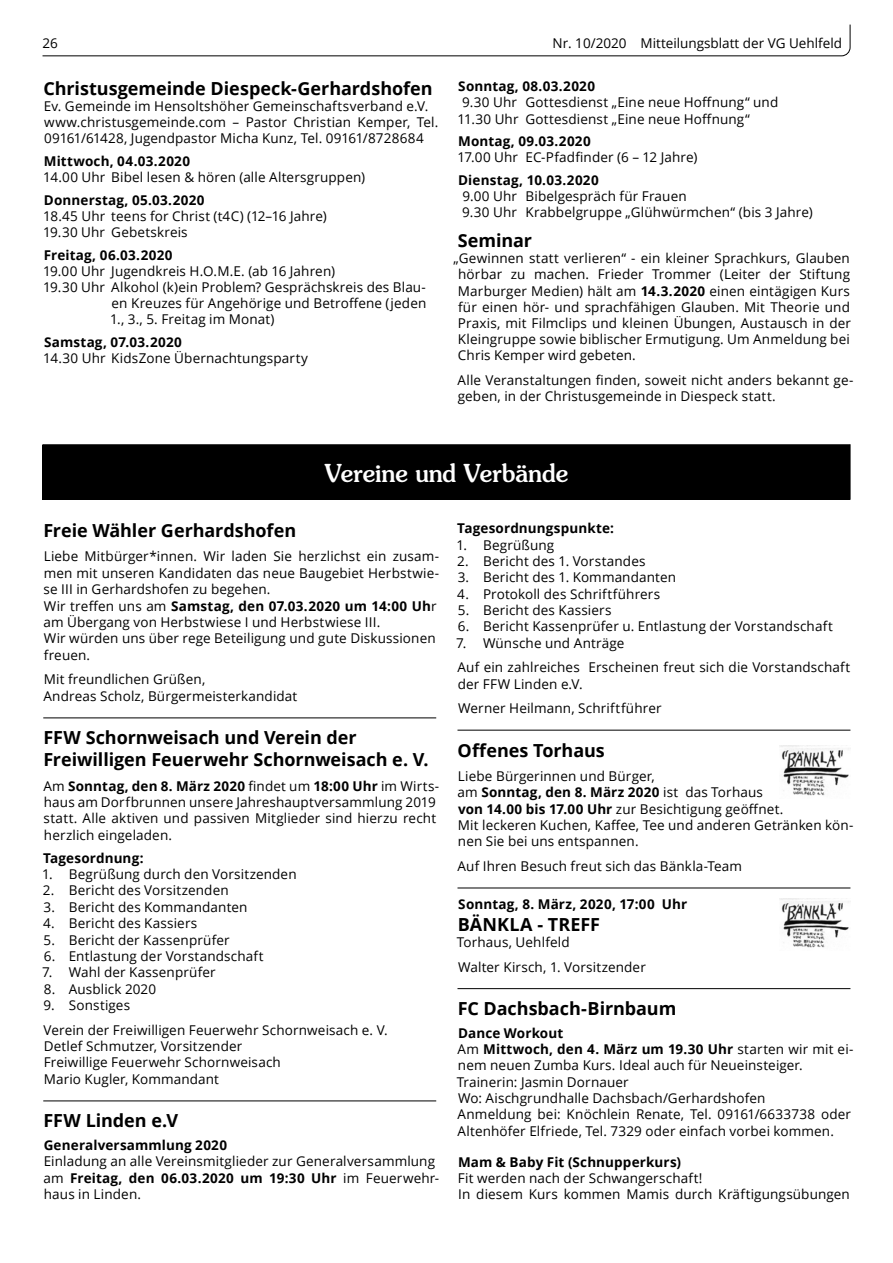
<style>
.page{position:relative;width:893px;height:1263px;background:#fff}
.page>*{position:absolute;margin:0;border:0;box-sizing:border-box;transform-origin:0 0}
.t1{font:500 24.75px "Souvenir";color:#fff;scale:.95 1}
.t2{font:700 18px/21.8px "Open Sans";letter-spacing:-.005em;color:#000}
.t3{font:13.5px/16.4px "Open Sans";letter-spacing:.01em;color:#000}
.t4{font:700 13.5px "Open Sans";letter-spacing:.015em;color:#000}
.s1{font-weight:700}
</style>
<div class="page">
<svg style="left:42px;top:24px;width:809px;height:33px"></svg>
<div style="left:43px;top:445px;width:807px;height:54px;background:#000"></div>
<div style="left:43px;top:444px;width:807px;height:56px;border:1px solid #000"></div>
<hr style="left:43px;top:717px;width:393px;height:1px;background:#000">
<hr style="left:43px;top:1100px;width:393px;height:1px;background:#000">
<hr style="left:457px;top:730px;width:393px;height:1px;background:#000">
<hr style="left:457px;top:888px;width:393px;height:1px;background:#000">
<hr style="left:457px;top:988px;width:393px;height:1px;background:#000">
<img style="left:780px;top:746px;width:69px;height:50px">
<img style="left:780px;top:898px;width:69px;height:50px">
<p class="t3" style="left:43px;top:34px;width:17px">26</p>
<p class="t3" style="left:552px;top:34px;width:291px">Nr. 10/2020 Mitteilungsblatt der VG Uehlfeld</p>
<h2 class="t2" style="left:43px;top:77px;width:391px">Christusgemeinde Diespeck-Gerhardshofen</h2>
<p class="t3" style="left:44px;top:97px;width:396px">Ev. Gemeinde im Hensoltshöher Gemeinschaftsverband e.V. www.christusgemeinde.com – Pastor Christian Kemper, Tel.<br>09161/61428, Jugendpastor Micha Kunz, Tel. 09161/8728684</p>
<p class="t4" style="left:44px;top:151px;width:148px">Mittwoch, 04.03.2020</p>
<p class="t3" style="left:43px;top:169px;width:323px">14.00 Uhr Bibel lesen &amp; hören (alle Altersgruppen)</p>
<p class="t4" style="left:44px;top:190px;width:162px">Donnerstag, 05.03.2020</p>
<p class="t3" style="left:43px;top:207px;width:285px">18.45 Uhr teens for Christ (t4C) (12–16 Jahre)<br>19.30 Uhr Gebetskreis</p>
<p class="t4" style="left:44px;top:245px;width:130px">Freitag, 06.03.2020</p>
<p class="t3" style="left:43px;top:262px;width:293px">19.00 Uhr Jugendkreis H.O.M.E. (ab 16 Jahren)</p>
<p class="t3" style="left:43px;top:278px;width:384px">19.30 Uhr Alkohol (k)ein Problem? Gesprächskreis des Blau-</p>
<p class="t3" style="left:112px;top:295px;width:316px">en Kreuzes für Angehörige und Betroffene (jeden</p>
<p class="t3" style="left:110px;top:311px;width:166px">1., 3., 5. Freitag im Monat)</p>
<p class="t4" style="left:44px;top:332px;width:139px">Samstag, 07.03.2020</p>
<p class="t3" style="left:43px;top:350px;width:266px">14.30 Uhr KidsZone Übernachtungsparty</p>
<p class="t4" style="left:458px;top:77px;width:138px">Sonntag, 08.03.2020</p>
<p class="t3" style="left:457px;top:94px;width:322px;text-indent:5px">9.30 Uhr Gottesdienst „Eine neue Hoffnung“ und<br>11.30 Uhr Gottesdienst „Eine neue Hoffnung“</p>
<p class="t4" style="left:458px;top:132px;width:134px">Montag, 09.03.2020</p>
<p class="t3" style="left:457px;top:149px;width:241px">17.00 Uhr EC-Pfadfinder (6 – 12 Jahre)</p>
<p class="t4" style="left:458px;top:170px;width:142px">Dienstag, 10.03.2020</p>
<p class="t3" style="left:462px;top:188px;width:352px">9.00 Uhr Bibelgespräch für Frauen<br>9.30 Uhr Krabbelgruppe „Glühwürmchen“ (bis 3 Jahre)</p>
<h2 class="t2" style="left:458px;top:229px;width:76px">Seminar</h2>
<p class="t3" style="left:458px;top:250px;width:395px;text-align:justify;text-indent:-4px">„Gewinnen statt verlieren“ - ein kleiner Sprachkurs, Glauben hörbar zu machen. Frieder Trommer (Leiter der Stiftung Marburger Medien) hält am <span class="s1">14.3.2020</span> einen eintägigen Kurs für einen hör- und sprachfähigen Glauben. Mit Theorie und Praxis, mit Filmclips und kleinen Übungen, Austausch in der Kleingruppe sowie biblischer Ermutigung. Um Anmeldung bei Chris Kemper wird gebeten.</p>
<p class="t3" style="left:458px;top:371px;width:397px">Alle Veranstaltungen finden, soweit nicht anders bekannt ge&shy;geben, in der Christusgemeinde in Diespeck statt.</p>
<h1 class="t1" style="left:325px;top:458px;width:258px">Vereine und Verbände</h1>
<h2 class="t2" style="left:43px;top:519px;width:254px">Freie Wähler Gerhardshofen</h2>
<p class="t3" style="left:43px;top:548px;width:397px">Liebe Mitbürger*innen. Wir laden Sie herzlichst ein zusam&shy;men mit unseren Kandidaten das neue Baugebiet Herbstwie&shy;se III in Gerhardshofen zu begehen.<br>Wir treffen uns am <span class="s1">Samstag, den 07.03.2020 um 14:00 Uh</span>r am Übergang von Herbstwiese I und Herbstwiese III.<br>Wir würden uns über rege Beteiligung und gute Diskussionen freuen.</p>
<p class="t3" style="left:43px;top:671px;width:255px">Mit freundlichen Grüßen,<br>Andreas Scholz, Bürgermeisterkandidat</p>
<h2 class="t2" style="left:43px;top:726px;width:387px">FFW Schornweisach und Verein der<br>Freiwilligen Feuerwehr Schornweisach e. V.</h2>
<p class="t3" style="left:43px;top:777px;width:397px">Am <span class="s1">Sonntag, den 8. März 2020</span> findet um <span class="s1">18:00 Uhr</span> im Wirts&shy;haus am Dorfbrunnen unsere Jahreshauptversammlung 2019 statt. Alle aktiven und passiven Mitglieder sind hierzu recht herzlich eingeladen.</p>
<p class="t4" style="left:43px;top:848px;width:102px">Tagesordnung:</p>
<p class="t3" style="left:42px;top:865px;width:256px">1. Begrüßung durch den Vorsitzenden</p>
<p class="t3" style="left:43px;top:882px;width:187px">2. Bericht des Vorsitzenden</p>
<p class="t3" style="left:43px;top:898px;width:206px">3. Bericht des Kommandanten</p>
<p class="t3" style="left:43px;top:915px;width:156px">4. Bericht des Kassiers</p>
<p class="t3" style="left:44px;top:931px;width:188px">5. Bericht der Kassenprüfer</p>
<p class="t3" style="left:44px;top:947px;width:221px">6. Entlastung der Vorstandschaft</p>
<p class="t3" style="left:42px;top:964px;width:175px">7. Wahl der Kassenprüfer</p>
<p class="t3" style="left:44px;top:980px;width:114px">8. Ausblick 2020</p>
<p class="t3" style="left:44px;top:992px;width:346px;line-height:24.6px">9. Sonstiges<br>Verein der Freiwilligen Feuerwehr Schornweisach e. V.</p>
<p class="t3" style="left:44px;top:1037px;width:239px">Detlef Schmutzer, Vorsitzender<br>Freiwillige Feuerwehr Schornweisach<br>Mario Kugler, Kommandant</p>
<h2 class="t2" style="left:43px;top:1109px;width:136px">FFW Linden e.V</h2>
<p class="t4" style="left:44px;top:1136px;width:185px">Generalversammlung 2020</p>
<p class="t3" style="left:43px;top:1153px;width:397px">Einladung an alle Vereinsmitglieder zur Generalversammlung am <span class="s1">Freitag, den 06.03.2020 um 19:30 Uhr</span> im Feuerwehr&shy;haus in Linden.</p>
<p class="t4" style="left:457px;top:519px;width:158px">Tagesordnungspunkte:</p>
<p class="t3" style="left:456px;top:536px;width:99px">1. Begrüßung</p>
<p class="t3" style="left:457px;top:553px;width:190px">2. Bericht des 1. Vorstandes</p>
<p class="t3" style="left:458px;top:569px;width:220px">3. Bericht des 1. Kommandanten</p>
<p class="t3" style="left:457px;top:585px;width:204px">4. Protokoll des Schriftführers</p>
<p class="t3" style="left:458px;top:601px;width:155px">5. Bericht des Kassiers</p>
<p class="t3" style="left:458px;top:618px;width:376px">6. Bericht Kassenprüfer u. Entlastung der Vorstandschaft</p>
<p class="t3" style="left:456px;top:630px;width:396px;line-height:24.6px">7. Wünsche und Anträge<br>Auf ein zahlreiches Erscheinen freut sich die Vorstandschaft</p>
<p class="t3" style="left:458px;top:671px;width:205px;line-height:24.6px">der FFW Linden e.V.<br>Werner Heilmann, Schriftführer</p>
<h2 class="t2" style="left:458px;top:739px;width:149px">Offenes Torhaus</h2>
<p class="t3" style="left:458px;top:768px;width:397px">Liebe Bürgerinnen und Bürger,<br>am <span class="s1">Sonntag, den 8. März 2020</span> ist das Torhaus<br><span class="s1">von 14.00 bis 17.00 Uhr</span> zur Besichtigung geöffnet.<br>Mit leckeren Kuchen, Kaffee, Tee und anderen Getränken kön&shy;nen Sie bei uns entspannen.</p>
<p class="t3" style="left:458px;top:857px;width:286px">Auf Ihren Besuch freut sich das Bänkla-Team</p>
<p class="t4" style="left:458px;top:894px;width:231px">Sonntag, 8. März, 2020, 17:00 Uhr</p>
<h2 class="t2" style="left:458px;top:913px;width:144px">BÄNKLA - TREFF</h2>
<p class="t3" style="left:457px;top:929px;width:191px;line-height:24.6px">Torhaus, Uehlfeld<br>Walter Kirsch, 1. Vorsitzender</p>
<h2 class="t2" style="left:458px;top:997px;width:220px">FC Dachsbach-Birnbaum</h2>
<p class="t3" style="left:457px;top:1024px;width:398px"><span class="s1">Dance Workout<br></span>Am <span class="s1">Mittwoch, den 4. März um 19.30 Uhr</span> starten wir mit ei&shy;nem neuen Zumba Kurs. Ideal auch für Neueinsteiger.<br>Trainerin: Jasmin Dornauer<br>Wo: Aischgrundhalle Dachsbach/Gerhardshofen<br>Anmeldung bei: Knöchlein Renate, Tel. 09161/6633738 oder Altenhöfer Elfriede, Tel. 7329 oder einfach vorbei kommen.</p>
<p class="t4" style="left:458px;top:1152px;width:224px">Mam &amp; Baby Fit (Schnupperkurs)</p>
<p class="t3" style="left:458px;top:1169px;width:393px">Fit werden nach der Schwangerschaft!<br>In diesem Kurs kommen Mamis durch Kräftigungsübungen</p>
</div>
